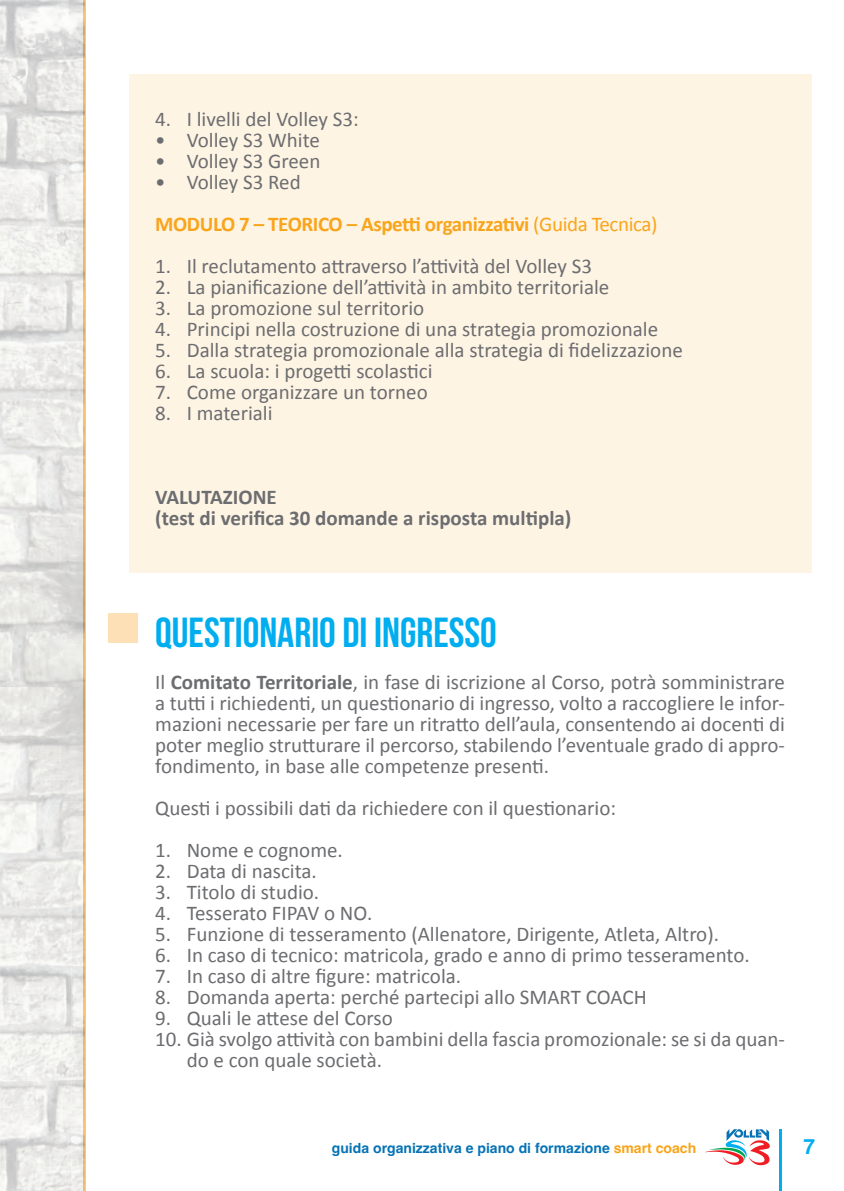
<style>
.page{position:relative;width:844px;height:1191px;background:#fff}
.page>*{position:absolute;margin:0;border:0;box-sizing:border-box;transform-origin:0 0}
.t1{font:700 42px "Bebas Neue";color:#00aeef}
.t2{font:21px/21px "Calibri";color:#6c6d70;text-align:justify}
.t3{font:700 21px/42px "Calibri";letter-spacing:-.02em;color:#f9a51b}
.t4{font:700 21px/21px "Calibri";color:#6c6d70}
.t5{font:700 21px "Helvetica";color:#00aeef}
.t6{font:700 14px "Helvetica";color:#0773b5}
.s1{font-weight:400;color:#6c6d70}
.s2{font-weight:400}
.s3{font-weight:700}
.s4{color:#f9a51b}
</style>
<div class="page">
<img style="left:0;top:0;width:69px;height:891px">
<img style="left:69px;top:0;width:15px;height:1191px">
<img style="left:0;top:891px;width:71px;height:300px">
<hr style="left:84px;top:0;width:2px;height:1191px;background:#fdc778">
<hr style="left:778px;top:1129px;width:3px;height:62px;background:#00aeef">
<svg style="left:705px;top:1129px;width:65px;height:36px"></svg>
<div style="left:129px;top:74px;width:682px;height:499px;background:#fef4e4"></div>
<div style="left:108px;top:613px;width:29px;height:29px;background:#fee0b6"></div>
<p class="t2" style="left:155px;top:108px;width:205px">4. I livelli del Volley S3:</p>
<p class="t2" style="left:155px;top:129px;width:166px">• Volley S3 White</p>
<p class="t2" style="left:155px;top:150px;width:167px">• Volley S3 Green</p>
<p class="t3" style="left:155px;top:161px;width:503px"><span class="s1">• Volley S3 Red<br></span>MODULO 7 – TEORICO – Aspetti organizzativi <span class="s2">(Guida Tecnica)</span></p>
<p class="t2" style="left:155px;top:255px;width:438px">1. Il reclutamento attraverso l’attività del Volley S3</p>
<p class="t2" style="left:155px;top:276px;width:455px">2. La pianificazione dell’attività in ambito territoriale</p>
<p class="t2" style="left:155px;top:297px;width:270px">3. La promozione sul territorio</p>
<p class="t2" style="left:155px;top:318px;width:504px">4. Principi nella costruzione di una strategia promozionale</p>
<p class="t2" style="left:155px;top:339px;width:529px">5. Dalla strategia promozionale alla strategia di fidelizzazione</p>
<p class="t2" style="left:155px;top:360px;width:279px">6. La scuola: i progetti scolastici</p>
<p class="t2" style="left:155px;top:381px;width:274px">7. Come organizzare un torneo</p>
<p class="t2" style="left:155px;top:402px;width:119px">8. I materiali</p>
<p class="t4" style="left:155px;top:486px;width:417px">VALUTAZIONE<br>(test di verifica 30 domande a risposta multipla)</p>
<h1 class="t1" style="left:155px;top:609px;width:343px">QUESTIONARIO DI INGRESSO</h1>
<p class="t2" style="left:155px;top:671px;width:631px">Il <span class="s3">Comitato Territoriale</span>, in fase di iscrizione al Corso, potrà somministrare a tutti i richiedenti, un questionario di ingresso, volto a raccogliere le infor&shy;mazioni necessarie per fare un ritratto dell’aula, consentendo ai docenti di poter meglio strutturare il percorso, stabilendo l’eventuale grado di appro&shy;fondimento, in base alle competenze presenti.</p>
<p class="t2" style="left:155px;top:797px;width:462px">Questi i possibili dati da richiedere con il questionario:</p>
<p class="t2" style="left:155px;top:839px;width:189px">1. Nome e cognome.</p>
<p class="t2" style="left:155px;top:860px;width:163px">2. Data di nascita.</p>
<p class="t2" style="left:155px;top:881px;width:165px">3. Titolo di studio.</p>
<p class="t2" style="left:155px;top:902px;width:219px">4. Tesserato FIPAV o NO.</p>
<p class="t2" style="left:155px;top:923px;width:565px">5. Funzione di tesseramento (Allenatore, Dirigente, Atleta, Altro).</p>
<p class="t2" style="left:155px;top:944px;width:596px">6. In caso di tecnico: matricola, grado e anno di primo tesseramento.</p>
<p class="t2" style="left:155px;top:965px;width:307px">7. In caso di altre figure: matricola.</p>
<p class="t2" style="left:155px;top:986px;width:493px">8. Domanda aperta: perché partecipi allo SMART COACH</p>
<p class="t2" style="left:155px;top:1007px;width:239px">9. Quali le attese del Corso</p>
<p class="t2" style="left:187px;top:1028px;width:599px;text-indent:-32px">10. Già svolgo attività con bambini della fascia promozionale: se si da quan&shy;do e con quale società.</p>
<p class="t6" style="left:332px;top:1139px;width:366px">guida organizzativa e piano di formazione <span class="s4">smart coach</span></p>
<p class="t5" style="left:803px;top:1133px;width:13px">7</p>
</div>
